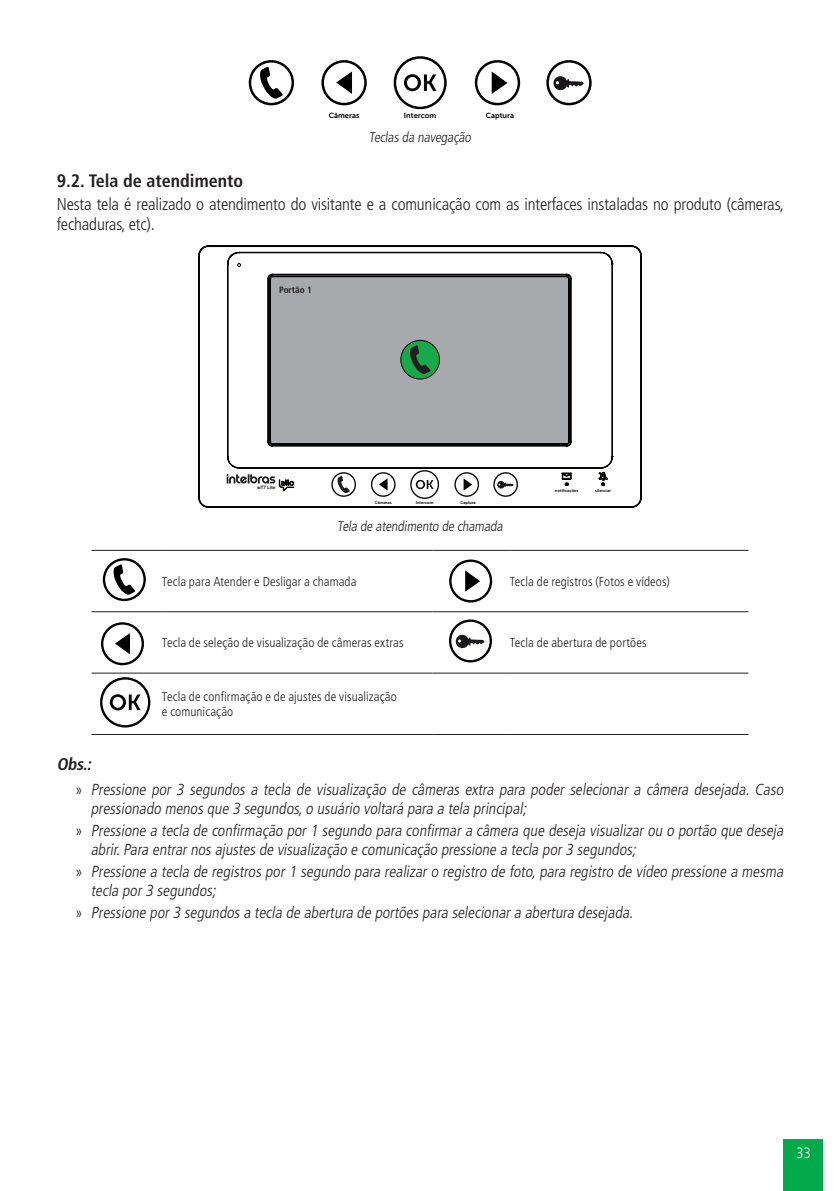
<style>
.page{position:relative;width:840px;height:1191px;background:#fff}
.page>*{position:absolute;margin:0;border:0;box-sizing:border-box;transform-origin:0 0}
.t1{font:700 condensed 18px "Frutiger LT Std";color:#231f20}
._0__Corpo_de_texto{font:300 condensed 17px/20.4px "Frutiger LT Std";letter-spacing:-.01em;color:#231f20}
._0__Corpo_de_texto-2{font:italic 700 condensed 17px "Frutiger LT Std";color:#231f20}
.t2{font:italic 300 condensed 16px/19.2px "Frutiger LT Std";color:#231f20}
.t3{font:300 condensed 15px "Frutiger LT Std";color:#fff}
._7__Legenda{font:300 condensed 14px "Frutiger LT Std";color:#231f20}
._8__Tabela_Texto{font:300 condensed 13px/15.6px "Frutiger LT Std";letter-spacing:.01em;color:#231f20}
.t4{font:700 condensed 9.2px "Frutiger LT Std";color:#231f20}
.t5{font:300 condensed 8.2px "Frutiger LT Std";color:#000}
.t6{font:7.4px "Museo Sans 700";color:#000}
.t7{font:4.6px "Museo Sans 700";color:#050504}
.t8{font:4px "Museo Sans 700";color:#050504}
.s1{font-style:normal}
</style>
<div class="page">
<div style="left:783px;top:1139px;width:39px;height:52px;background:#03aa4b"></div>
<svg style="left:248px;top:57px;width:344px;height:53px"></svg>
<svg style="left:198px;top:245px;width:443px;height:263px"></svg>
<div style="left:400px;top:340px;width:39px;height:39px;background:#18a94a;border-radius:50%"></div>
<div style="left:400px;top:340px;width:39px;height:39px;border:1px solid #050504;border-radius:50%"></div>
<svg style="left:410px;top:345px;width:20px;height:29px"></svg>
<hr style="left:91px;top:550px;width:71px;height:1px;background:#231f20">
<hr style="left:162px;top:550px;width:270px;height:1px;background:#231f20">
<hr style="left:91px;top:611px;width:71px;height:1px;background:#231f20">
<hr style="left:162px;top:611px;width:270px;height:1px;background:#231f20">
<hr style="left:432px;top:611px;width:77px;height:1px;background:#231f20">
<hr style="left:509px;top:611px;width:239px;height:1px;background:#231f20">
<hr style="left:91px;top:673px;width:71px;height:1px;background:#231f20">
<hr style="left:162px;top:673px;width:270px;height:1px;background:#231f20">
<hr style="left:91px;top:734px;width:71px;height:1px;background:#231f20">
<hr style="left:162px;top:734px;width:270px;height:1px;background:#231f20">
<hr style="left:432px;top:734px;width:77px;height:1px;background:#231f20">
<hr style="left:509px;top:734px;width:239px;height:1px;background:#231f20">
<hr style="left:432px;top:550px;width:77px;height:1px;background:#231f20">
<hr style="left:509px;top:550px;width:239px;height:1px;background:#231f20">
<hr style="left:432px;top:673px;width:77px;height:1px;background:#231f20">
<hr style="left:509px;top:673px;width:239px;height:1px;background:#231f20">
<svg style="left:102px;top:558px;width:44px;height:44px"></svg>
<svg style="left:449px;top:559px;width:44px;height:44px"></svg>
<svg style="left:101px;top:622px;width:43px;height:44px"></svg>
<svg style="left:449px;top:619px;width:43px;height:44px"></svg>
<svg style="left:100px;top:677px;width:50px;height:51px"></svg>
<p class="t6" style="left:328px;top:111px;width:32px">Câmeras</p>
<p class="t6" style="left:404px;top:111px;width:34px">Intercom</p>
<p class="t6" style="left:485px;top:111px;width:30px">Captura</p>
<p class="_7__Legenda" style="left:369px;top:129px;width:106px">Teclas da navegação</p>
<p class="t1" style="left:57px;top:170px;width:188px">9.2. Tela de atendimento</p>
<p class="_0__Corpo_de_texto" style="left:57px;top:194px;width:728px">Nesta tela é realizado o atendimento do visitante e a comunicação com as interfaces instaladas no produto (câmeras, fechaduras, etc).</p>
<p class="t4" style="left:279px;top:284px;width:34px">Portão 1</p>
<p class="t7" style="left:257px;top:485px;width:20px">wT7 Lite</p>
<p class="t8" style="left:375px;top:500px;width:18px">Câmeras</p>
<p class="t8" style="left:415px;top:500px;width:19px">Intercom</p>
<p class="t8" style="left:460px;top:500px;width:17px">Captura</p>
<p class="_7__Legenda" style="left:337px;top:518px;width:169px">Tela de atendimento de chamada</p>
<p class="t8" style="left:554px;top:488px;width:25px">notificações</p>
<p class="t8" style="left:595px;top:488px;width:17px">silenciar</p>
<p class="_8__Tabela_Texto" style="left:162px;top:574px;width:196px">Tecla para Atender e Desligar a chamada</p>
<p class="_8__Tabela_Texto" style="left:509px;top:574px;width:161px">Tecla de registros (Fotos e vídeos)</p>
<p class="_8__Tabela_Texto" style="left:162px;top:635px;width:243px">Tecla de seleção de visualização de câmeras extras</p>
<p class="_8__Tabela_Texto" style="left:509px;top:635px;width:138px">Tecla de abertura de portões</p>
<p class="_8__Tabela_Texto" style="left:162px;top:689px;width:236px">Tecla de confirmação e de ajustes de visualização e comunicação</p>
<p class="_0__Corpo_de_texto-2" style="left:57px;top:754px;width:39px">Obs.:</p>
<p class="t2" style="left:91px;top:780px;width:696px;text-indent:-16px"><span class="s1">»</span> Pressione por 3 segundos a tecla de visualização de câmeras extra para poder selecionar a câmera desejada. Caso pressionado menos que 3 segundos,o usuário voltará para a tela principal;</p>
<p class="t2" style="left:91px;top:821px;width:696px;text-indent:-16px"><span class="s1">»</span> Pressione a tecla de confirmação por 1 segundo para confirmar a câmera que deseja visualizar ou o portão que deseja abrir.Para entrarnos ajustes de visualização e comunicação pressione a tecla por3 segundos;</p>
<p class="t2" style="left:91px;top:862px;width:696px;text-indent:-16px"><span class="s1">»</span> Pressione a tecla de registros por 1 segundo para realizar o registro de foto,para registro de vídeo pressione a mesma tecla por3 segundos;</p>
<p class="t2" style="left:75px;top:903px;width:562px"><span class="s1">»</span> Pressione por3 segundos a tecla de abertura de portões para selecionara abertura desejada.</p>
<p class="t5" style="left:191px;top:866px;width:9px">10</p>
<p class="t5" style="left:210px;top:866px;width:5px">9</p>
<p class="t5" style="left:227px;top:866px;width:5px">8</p>
<p class="t5" style="left:243px;top:866px;width:5px">7</p>
<p class="t5" style="left:300px;top:866px;width:5px">4</p>
<p class="t5" style="left:278px;top:866px;width:5px">5</p>
<p class="t5" style="left:316px;top:866px;width:5px">3</p>
<p class="t5" style="left:333px;top:866px;width:5px">2</p>
<p class="t5" style="left:371px;top:866px;width:5px">F</p>
<p class="t5" style="left:405px;top:866px;width:6px">N</p>
<p class="t5" style="left:323px;top:867px;width:9px">10</p>
<p class="t5" style="left:342px;top:867px;width:5px">9</p>
<p class="t5" style="left:358px;top:867px;width:5px">8</p>
<p class="t5" style="left:375px;top:867px;width:5px">7</p>
<p class="t5" style="left:392px;top:867px;width:5px">6</p>
<p class="t5" style="left:432px;top:867px;width:5px">4</p>
<p class="t5" style="left:409px;top:867px;width:5px">5</p>
<p class="t5" style="left:447px;top:867px;width:5px">3</p>
<p class="t5" style="left:465px;top:867px;width:5px">2</p>
<p class="t5" style="left:482px;top:867px;width:5px">1</p>
<p class="t5" style="left:503px;top:867px;width:5px">F</p>
<p class="t5" style="left:537px;top:867px;width:6px">N</p>
<p class="t3" style="left:796px;top:1144px;width:16px">33</p>
</div>
